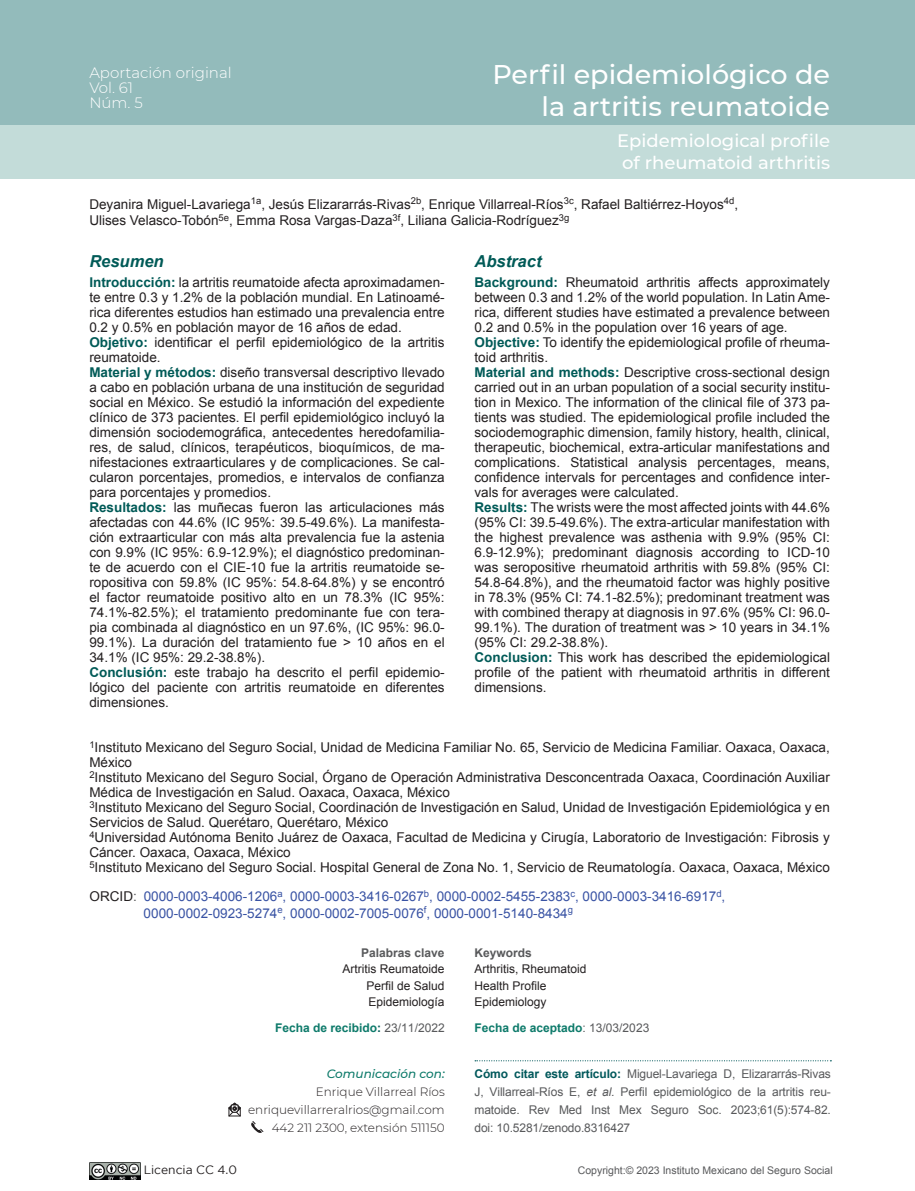
<style>
.page{position:relative;width:915px;height:1191px;background:#fff}
.page>*{position:absolute;margin:0;border:0;box-sizing:border-box;transform-origin:0 0}
.t1{font:500 27px/32.4px "Montserrat";color:#fff;text-align:right}
.t2{font:500 18px/21.6px "Montserrat";color:#fff}
.t3{font:italic 700 16.5px "Arial";color:#005a57}
.t4{font:300 15px/15px "Montserrat";color:#fff}
.t5{font:13.5px/15px "Arial";color:#231f20}
.t6{font:13.5px/16.2px "Arial";color:#3953a4}
.t7{font:12px/18px "Arial";letter-spacing:-.01em;color:#58595b;text-align:justify}
.t8{font:12px/16.5px "Arial";color:#231f20}
.t9{font:300 12px/18px "Montserrat";color:#231f20;text-align:right}
.t10{font:700 12px "Arial";color:#0d7a6a}
.t11{font:700 12px "Arial";color:#58595b}
.t12{font:italic 500 12px "Montserrat";color:#0d7a6a}
.t13{font:12px "Gotham";color:#231f20}
.t14{font:10.5px "Arial";color:#58595b}
.s1{font-weight:700;color:#005a57}
.s2{color:#231f20}
.s3{color:#58595b}
.s4{color:#005a57}
.s5{font-weight:400;color:#58595b}
.s6{font-weight:700;color:#01585b}
.s7{font-style:italic}
</style>
<div class="page">
<div style="left:0;top:0;width:914px;height:125px;background:#93bbbb"></div>
<div style="left:0;top:125px;width:914px;height:54px;background:#c3dcd9"></div>
<svg style="left:475px;top:1060px;width:356px;height:1px"></svg>
<svg style="left:228px;top:1102px;width:13px;height:15px"></svg>
<svg style="left:251px;top:1121px;width:13px;height:12px"></svg>
<img style="left:89px;top:1162px;width:51px;height:17px">
<p class="t4" style="left:89px;top:64px;width:144px">Aportación original<br>Vol. 61<br>Núm. 5</p>
<h1 class="t1" style="left:492px;top:57px;width:339px">Perfil epidemiológico de la artritis reumatoide</h1>
<h2 class="t2" style="left:617px;top:129px;width:214px">Epidemiological profile of rheumatoid arthritis</h2>
<p class="t5" style="left:89px;top:196px;width:650px;line-height:16.5px">Deyanira Miguel-Lavariega<sup>1a</sup>, Jesús Elizararrás-Rivas<sup>2b</sup>, Enrique Villarreal-Ríos<sup>3c</sup>, Rafael Baltiérrez-Hoyos<sup>4d</sup>,<br>Ulises Velasco-Tobón<sup>5e</sup>, Emma Rosa Vargas-Daza<sup>3f</sup>, Liliana Galicia-Rodríguez<sup>3g</sup></p>
<p class="t3" style="left:89px;top:251px;width:76px">Resumen</p>
<p class="t3" style="left:474px;top:251px;width:68px">Abstract</p>
<p class="t5" style="left:474px;top:275px;width:357px"><span class="s1">Background:</span> Rheumatoid arthritis affects approximately between 0.3 and 1.2% of the world population. In Latin Ame&shy;rica, different studies have estimated a prevalence between 0.2 and 0.5% in the population over 16 years of age.<br><span class="s1">Objective:</span> To identify the epidemiological profile of rheuma&shy;toid arthritis.<br><span class="s1">Material and methods:</span> Descriptive cross-sectional design carried out in an urban population of a social security institu&shy;tion in Mexico. The information of the clinical file of 373 pa&shy;tients was studied. The epidemiological profile included the sociodemographic dimension, family history, health, clinical, therapeutic, biochemical, extra-articular manifestations and complications. Statistical analysis percentages, means, confidence intervals for percentages and confidence inter&shy;vals for averages were calculated.<br><span class="s1">Results:</span> The wrists were the most affected joints with 44.6% (95% CI: 39.5-49.6%). The extra-articular manifestation with the highest prevalence was asthenia with 9.9% (95% CI:<br>6.9-12.9%); predominant diagnosis according to ICD-10 was seropositive rheumatoid arthritis with 59.8% (95% CI:<br>54.8-64.8%), and the rheumatoid factor was highly positive in 78.3% (95% CI: 74.1-82.5%); predominant treatment was with combined therapy at diagnosis in 97.6% (95% CI: 96.0- 99.1%). The duration of treatment was &gt; 10 years in 34.1% (95% CI: 29.2-38.8%).<br><span class="s1">Conclusion:</span> This work has described the epidemiological profile of the patient with rheumatoid arthritis in different dimensions.</p>
<p class="t5" style="left:89px;top:275px;width:357px"><span class="s1">Introducción:</span> la artritis reumatoide afecta aproximadamen&shy;te entre 0.3 y 1.2% de la población mundial. En Latinoamé&shy;rica diferentes estudios han estimado una prevalencia entre 0.2 y 0.5% en población mayor de 16 años de edad.<br><span class="s1">Objetivo:</span> identificar el perfil epidemiológico de la artritis reumatoide.<br><span class="s1">Material y métodos:</span> diseño transversal descriptivo llevado a cabo en población urbana de una institución de seguridad social en México. Se estudió la información del expediente clínico de 373 pacientes. El perfil epidemiológico incluyó la dimensión sociodemográfica, antecedentes heredofamilia&shy;res, de salud, clínicos, terapéuticos, bioquímicos, de ma&shy;nifestaciones extraarticulares y de complicaciones. Se cal&shy;cularon porcentajes, promedios, e intervalos de confianza para porcentajes y promedios.<br><span class="s1">Resultados:</span> las muñecas fueron las articulaciones más afectadas con 44.6% (IC 95%: 39.5-49.6%). La manifesta&shy;ción extraarticular con más alta prevalencia fue la astenia con 9.9% (IC 95%: 6.9-12.9%); el diagnóstico predominan&shy;te de acuerdo con el CIE-10 fue la artritis reumatoide se&shy;ropositiva con 59.8% (IC 95%: 54.8-64.8%) y se encontró el factor reumatoide positivo alto en un 78.3% (IC 95%:<br>74.1%-82.5%); el tratamiento predominante fue con tera&shy;pia combinada al diagnóstico en un 97.6%, (IC 95%: 96.0- 99.1%). La duración del tratamiento fue &gt; 10 años en el 34.1% (IC 95%: 29.2-38.8%).<br><span class="s1">Conclusión:</span> este trabajo ha descrito el perfil epidemio&shy;lógico del paciente con artritis reumatoide en diferentes dimensiones.</p>
<p class="t5" style="left:89px;top:740px;width:741px"><sup>1</sup>Instituto Mexicano del Seguro Social, Unidad de Medicina Familiar No. 65, Servicio de Medicina Familiar. Oaxaca, Oaxaca, México<br><sup>2</sup>Instituto Mexicano del Seguro Social, Órgano de Operación Administrativa Desconcentrada Oaxaca, Coordinación Auxiliar Médica de Investigación en Salud. Oaxaca, Oaxaca, México<br><sup>3</sup>Instituto Mexicano del Seguro Social, Coordinación de Investigación en Salud, Unidad de Investigación Epidemiológica y en Servicios de Salud. Querétaro, Querétaro, México<br><sup>4</sup>Universidad Autónoma Benito Juárez de Oaxaca, Facultad de Medicina y Cirugía, Laboratorio de Investigación: Fibrosis y Cáncer. Oaxaca, Oaxaca, México<br><sup>5</sup>Instituto Mexicano del Seguro Social. Hospital General de Zona No. 1, Servicio de Reumatología. Oaxaca, Oaxaca, México</p>
<p class="t6" style="left:144px;top:888px;width:583px;text-indent:-54px"><span class="s2">ORCID</span><span class="s3">:</span> 0000-0003-4006-1206<sup>a</sup>, 0000-0003-3416-0267<sup>b</sup>, 0000-0002-5455-2383<sup>c</sup>, 0000-0003-3416-6917<sup>d</sup>,<br>0000-0002-0923-5274<sup>e</sup>, 0000-0002-7005-0076<sup>f</sup>, 0000-0001-5140-8434<sup>g</sup></p>
<p class="t11" style="left:361px;top:944px;width:85px">Palabras clave</p>
<p class="t8" style="left:366px;top:960px;width:80px;text-align:justify;text-indent:-24px">Artritis Reumatoide Perfil de Salud Epidemiología</p>
<p class="t11" style="left:474px;top:944px;width:59px">Keywords</p>
<p class="t8" style="left:474px;top:960px;width:114px">Arthritis, Rheumatoid<br>Health Profile<br>Epidemiology</p>
<p class="t10" style="left:275px;top:1019px;width:171px">Fecha de recibido<span class="s4">:</span> <span class="s5">23/11/2022</span></p>
<p class="t10" style="left:474px;top:1020px;width:176px">Fecha de aceptado<span class="s5">: 13/03/2023</span></p>
<p class="t12" style="left:327px;top:1065px;width:119px">Comunicación con:</p>
<p class="t9" style="left:248px;top:1082px;width:198px">Enrique Villarreal Ríos enriquevillarreralrios@gmail.com<br>442 211 2300, extensión 511150</p>
<p class="t7" style="left:474px;top:1064px;width:358px"><span class="s6">Cómo citar este artículo:</span> Miguel-Lavariega D, Elizararrás-Rivas J, Villarreal-Ríos E, <span class="s7">et al.</span> Perfil epidemiológico de la artritis reu&shy;matoide. Rev Med Inst Mex Seguro Soc. 2023;61(5):574-82. doi: 10.5281/zenodo.8316427</p>
<p class="t13" style="left:144px;top:1162px;width:95px">Licencia CC 4.0</p>
<p class="t14" style="left:577px;top:1163px;width:256px">Copyright:© 2023 Instituto Mexicano del Seguro Social</p>
</div>
